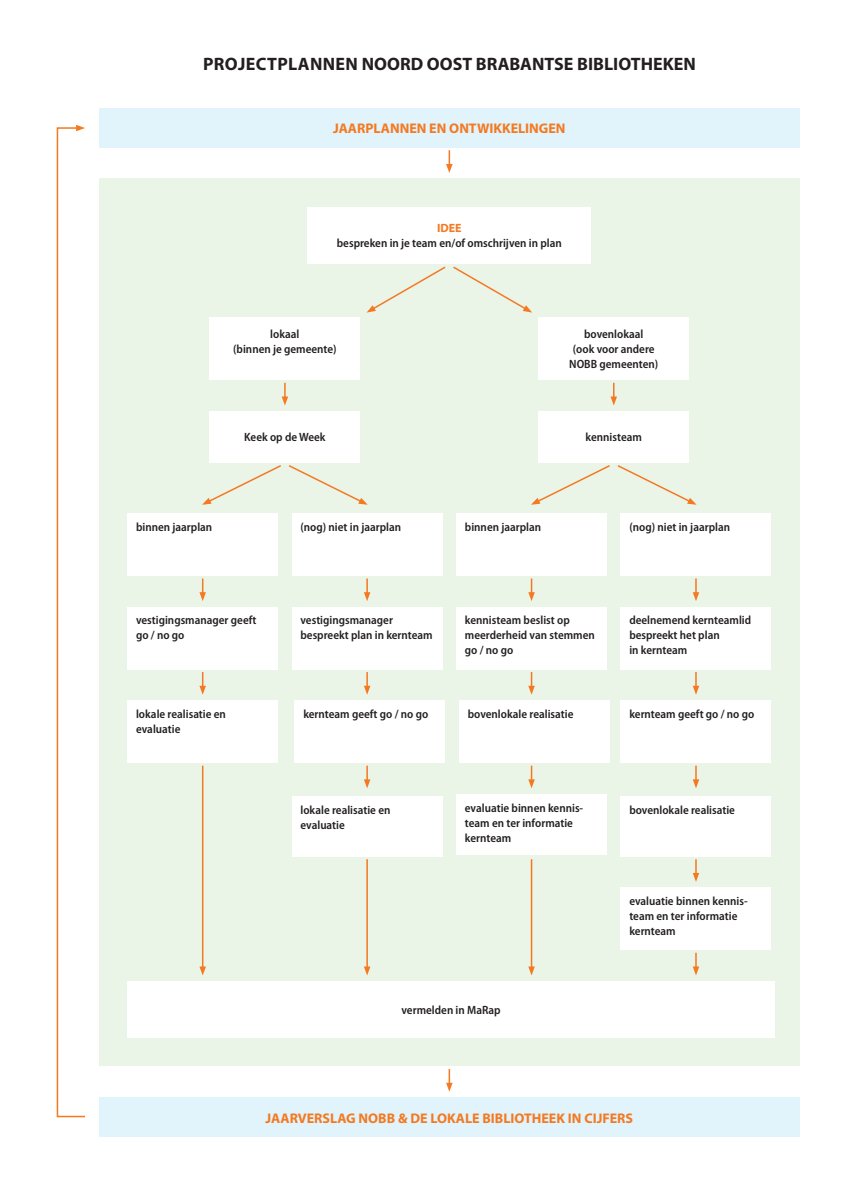
<style>
.page{position:relative;width:842px;height:1191px;background:#fff}
.page>*{position:absolute;margin:0;border:0;box-sizing:border-box;transform-origin:0 0}
.Basisalinea{font:700 18px "Myriad Pro";color:#231f20}
.t1{font:700 14px "Myriad Pro";color:#f47921}
.Basisalinea-2{font:600 semi-condensed 12px/15px "Myriad Pro";color:#231f20}
.Basisalinea-3{font:700 12px "Myriad Pro";color:#f47921}
</style>
<div class="page">
<div style="left:99px;top:108px;width:700px;height:39px;background:#e1f4fc"></div>
<div style="left:99px;top:179px;width:700px;height:887px;background:#eaf4e7"></div>
<div style="left:308px;top:207px;width:283px;height:57px;background:#fff"></div>
<div style="left:210px;top:317px;width:150px;height:63px;background:#fff"></div>
<div style="left:210px;top:411px;width:150px;height:51px;background:#fff"></div>
<div style="left:128px;top:981px;width:647px;height:56px;background:#fff"></div>
<div style="left:539px;top:317px;width:150px;height:63px;background:#fff"></div>
<div style="left:539px;top:411px;width:150px;height:51px;background:#fff"></div>
<div style="left:128px;top:513px;width:150px;height:62px;background:#fff"></div>
<div style="left:128px;top:607px;width:150px;height:62px;background:#fff"></div>
<div style="left:128px;top:700px;width:150px;height:63px;background:#fff"></div>
<div style="left:292px;top:513px;width:150px;height:62px;background:#fff"></div>
<div style="left:292px;top:607px;width:150px;height:62px;background:#fff"></div>
<div style="left:295px;top:700px;width:150px;height:63px;background:#fff"></div>
<div style="left:292px;top:796px;width:150px;height:60px;background:#fff"></div>
<div style="left:621px;top:513px;width:150px;height:62px;background:#fff"></div>
<div style="left:621px;top:607px;width:150px;height:62px;background:#fff"></div>
<div style="left:621px;top:700px;width:150px;height:63px;background:#fff"></div>
<div style="left:621px;top:796px;width:150px;height:60px;background:#fff"></div>
<div style="left:621px;top:887px;width:150px;height:63px;background:#fff"></div>
<div style="left:456px;top:513px;width:151px;height:62px;background:#fff"></div>
<div style="left:456px;top:607px;width:151px;height:62px;background:#fff"></div>
<div style="left:459px;top:700px;width:150px;height:63px;background:#fff"></div>
<div style="left:456px;top:794px;width:151px;height:60px;background:#fff"></div>
<svg style="left:199px;top:578px;width:7px;height:23px"></svg>
<svg style="left:199px;top:672px;width:7px;height:22px"></svg>
<svg style="left:367px;top:266px;width:165px;height:46px"></svg>
<svg style="left:531px;top:465px;width:166px;height:40px"></svg>
<svg style="left:202px;top:465px;width:166px;height:40px"></svg>
<svg style="left:364px;top:578px;width:6px;height:23px"></svg>
<svg style="left:364px;top:672px;width:6px;height:22px"></svg>
<svg style="left:364px;top:765px;width:6px;height:23px"></svg>
<svg style="left:528px;top:578px;width:7px;height:23px"></svg>
<svg style="left:528px;top:672px;width:7px;height:22px"></svg>
<svg style="left:528px;top:765px;width:7px;height:23px"></svg>
<svg style="left:693px;top:578px;width:6px;height:23px"></svg>
<svg style="left:693px;top:672px;width:6px;height:22px"></svg>
<svg style="left:693px;top:765px;width:6px;height:23px"></svg>
<svg style="left:693px;top:859px;width:6px;height:23px"></svg>
<svg style="left:693px;top:952px;width:6px;height:23px"></svg>
<hr style="left:531px;top:859px;width:1px;height:110px;background:#f47921">
<svg style="left:528px;top:966px;width:7px;height:9px"></svg>
<hr style="left:366px;top:859px;width:2px;height:110px;background:#f47921">
<svg style="left:364px;top:966px;width:6px;height:9px"></svg>
<hr style="left:202px;top:765px;width:1px;height:204px;background:#f47921">
<svg style="left:199px;top:966px;width:7px;height:9px"></svg>
<svg style="left:282px;top:383px;width:6px;height:22px"></svg>
<svg style="left:610px;top:383px;width:7px;height:22px"></svg>
<div style="left:99px;top:1097px;width:700px;height:40px;background:#e1f4fc"></div>
<svg style="left:446px;top:1069px;width:7px;height:22px"></svg>
<svg style="left:446px;top:150px;width:7px;height:23px"></svg>
<svg style="left:56px;top:125px;width:30px;height:993px"></svg>
<p class="Basisalinea" style="left:203px;top:52px;width:494px">PROJECTPLANNEN NOORD OOST BRABANTSE BIBLIOTHEKEN</p>
<p class="t1" style="left:333px;top:119px;width:234px">JAARPLANNEN EN ONTWIKKELINGEN</p>
<p class="Basisalinea-3" style="left:437px;top:220px;width:26px">IDEE</p>
<p class="Basisalinea-2" style="left:337px;top:235px;width:226px">bespreken in je team en/of omschrijven in plan</p>
<p class="Basisalinea-2" style="left:270px;top:326px;width:31px">lokaal</p>
<p class="Basisalinea-2" style="left:233px;top:341px;width:105px">(binnen je gemeente)</p>
<p class="Basisalinea-2" style="left:244px;top:429px;width:83px">Keek op de Week</p>
<p class="Basisalinea-2" style="left:136px;top:519px;width:78px">binnen jaarplan</p>
<p class="Basisalinea-2" style="left:300px;top:519px;width:102px">(nog) niet in jaarplan</p>
<p class="Basisalinea-2" style="left:584px;top:326px;width:61px">bovenlokaal</p>
<p class="Basisalinea-2" style="left:573px;top:341px;width:83px">(ook voor andere</p>
<p class="Basisalinea-2" style="left:569px;top:356px;width:91px">NOBB gemeenten)</p>
<p class="Basisalinea-2" style="left:586px;top:429px;width:58px">kennisteam</p>
<p class="Basisalinea-2" style="left:465px;top:519px;width:78px">binnen jaarplan</p>
<p class="Basisalinea-2" style="left:629px;top:519px;width:102px">(nog) niet in jaarplan</p>
<p class="Basisalinea-2" style="left:136px;top:612px;width:122px">vestigingsmanager geeft go / no go</p>
<p class="Basisalinea-2" style="left:136px;top:706px;width:91px">lokale realisatie en</p>
<p class="Basisalinea-2" style="left:136px;top:721px;width:46px">evaluatie</p>
<p class="Basisalinea-2" style="left:300px;top:612px;width:94px">vestigingsmanager</p>
<p class="Basisalinea-2" style="left:300px;top:627px;width:134px">bespreekt plan in kernteam</p>
<p class="Basisalinea-2" style="left:465px;top:612px;width:131px">kennisteam beslist op meerderheid van stemmen go / no go</p>
<p class="Basisalinea-2" style="left:629px;top:612px;width:123px">deelnemend kernteamlid bespreekt het plan</p>
<p class="Basisalinea-2" style="left:629px;top:642px;width:59px">in kernteam</p>
<p class="Basisalinea-2" style="left:303px;top:706px;width:127px">kernteam geeft go / no go</p>
<p class="Basisalinea-2" style="left:468px;top:706px;width:107px">bovenlokale realisatie</p>
<p class="Basisalinea-2" style="left:629px;top:706px;width:127px">kernteam geeft go / no go</p>
<p class="Basisalinea-2" style="left:300px;top:802px;width:91px">lokale realisatie en</p>
<p class="Basisalinea-2" style="left:300px;top:817px;width:46px">evaluatie</p>
<p class="Basisalinea-2" style="left:465px;top:799px;width:120px">evaluatie binnen kennis&shy;team en ter informatie kernteam</p>
<p class="Basisalinea-2" style="left:629px;top:802px;width:107px">bovenlokale realisatie</p>
<p class="Basisalinea-2" style="left:629px;top:893px;width:120px">evaluatie binnen kennis&shy;team en ter informatie kernteam</p>
<p class="Basisalinea-2" style="left:401px;top:1002px;width:101px">vermelden in MaRap</p>
<p class="t1" style="left:266px;top:1108px;width:369px">JAARVERSLAG NOBB &amp; DE LOKALE BIBLIOTHEEK IN CIJFERS</p>
</div>
